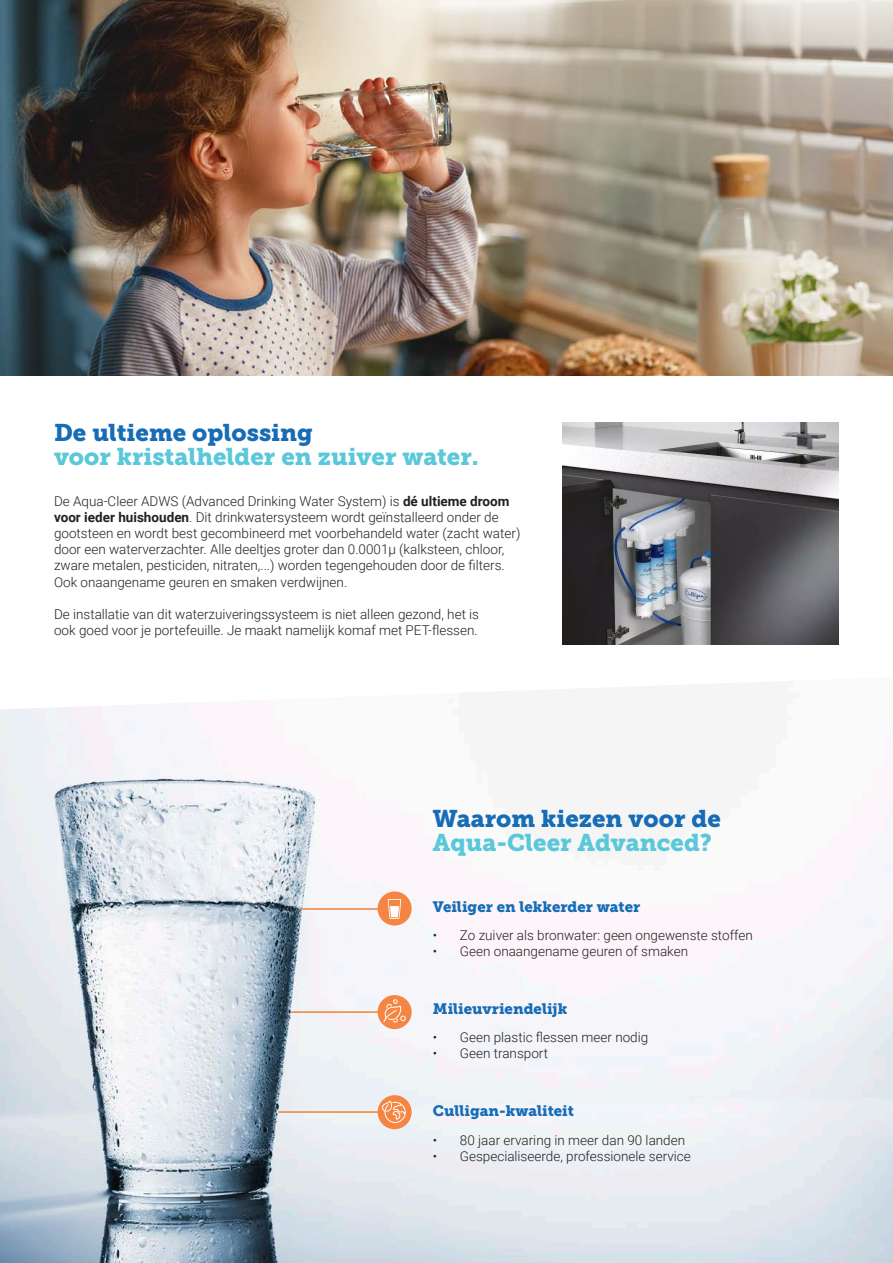
<style>
.page{position:relative;width:893px;height:1263px;background:#fff}
.page>*{position:absolute;margin:0;border:0;box-sizing:border-box;transform-origin:0 0}
.t1{font:24px "Museo Slab 900";color:#5bc8d9}
.t2{font:24px "Museo Slab 900";color:#176cb6}
.t3{font:15px "Museo Slab 900";color:#176cb6}
.t4{font:300 13.5px/16.2px "Roboto";color:#231f20}
.s1{font-weight:700}
</style>
<div class="page">
<img style="left:0;top:706px;width:893px;height:557px">
<img style="left:0;top:0;width:893px;height:376px">
<img style="left:563px;top:423px;width:276px;height:221px">
<hr style="left:302px;top:908px;width:82px;height:2px;background:#f0813a">
<div style="left:378px;top:891px;width:34px;height:34px;background:#f58543;border-radius:50%"></div>
<svg style="left:388px;top:899px;width:13px;height:20px"></svg>
<hr style="left:291px;top:1011px;width:93px;height:2px;background:#f0813a">
<hr style="left:278px;top:1111px;width:106px;height:2px;background:#f0813a">
<div style="left:378px;top:995px;width:34px;height:34px;background:#f58543;border-radius:50%"></div>
<svg style="left:383px;top:999px;width:23px;height:24px"></svg>
<div style="left:378px;top:1095px;width:34px;height:34px;background:#f58543;border-radius:50%"></div>
<svg style="left:382px;top:1100px;width:24px;height:23px"></svg>
<p class="t2" style="left:54px;top:419px;width:260px">De ultieme oplossing</p>
<p class="t1" style="left:54px;top:443px;width:426px">voor kristalhelder en zuiver water.</p>
<p class="t4" style="left:54px;top:492px;width:468px">De Aqua-Cleer ADWS (Advanced Drinking Water System) is <span class="s1">dé ultieme droom voor ieder huishouden</span>. Dit drinkwatersysteem wordt geïnstalleerd onder de gootsteen en wordt best gecombineerd met voorbehandeld water (zacht water) door een waterverzachter. Alle deeltjes groter dan 0.0001µ (kalksteen, chloor,</p>
<p class="t4" style="left:54px;top:557px;width:452px">zware metalen, pesticiden, nitraten,...) worden tegengehouden door de filters.<br>Ook onaangename geuren en smaken verdwijnen.</p>
<p class="t4" style="left:54px;top:606px;width:427px">De installatie van dit waterzuiveringssysteem is niet alleen gezond, het is</p>
<p class="t4" style="left:54px;top:622px;width:425px">ook goed voor je portefeuille. Je maakt namelijk komaf met PET-flessen.</p>
<p class="t2" style="left:433px;top:804px;width:289px">Waarom kiezen voor de</p>
<p class="t1" style="left:433px;top:828px;width:281px">Aqua-Cleer Advanced?</p>
<p class="t3" style="left:433px;top:897px;width:209px">Veiliger en lekkerder water</p>
<p class="t4" style="left:433px;top:926px;width:321px">• Zo zuiver als bronwater: geen ongewenste stoffen</p>
<p class="t4" style="left:433px;top:943px;width:257px">• Geen onaangename geuren of smaken</p>
<p class="t3" style="left:433px;top:1000px;width:136px">Milieuvriendelijk</p>
<p class="t4" style="left:433px;top:1029px;width:217px">• Geen plastic flessen meer nodig</p>
<p class="t4" style="left:433px;top:1045px;width:117px">• Geen transport</p>
<p class="t3" style="left:433px;top:1102px;width:143px">Culligan-kwaliteit</p>
<p class="t4" style="left:433px;top:1131px;width:254px">• 80 jaar ervaring in meer dan 90 landen</p>
<p class="t4" style="left:433px;top:1147px;width:259px">• Gespecialiseerde, professionele service</p>
</div>
